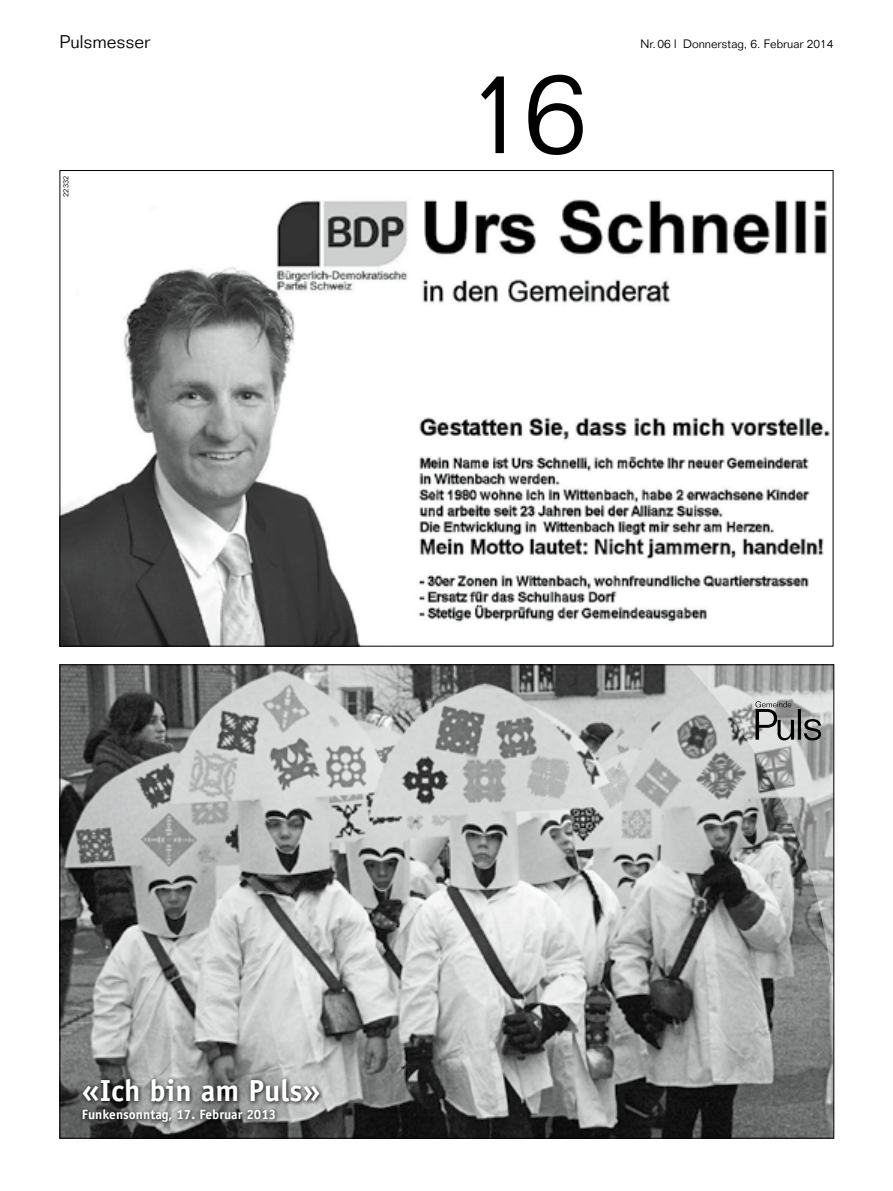
<style>
.page{position:relative;width:893px;height:1191px;background:#fff}
.page>*{position:absolute;margin:0;border:0;box-sizing:border-box;transform-origin:0 0}
.t1{font:300 114px "Folio";color:#000}
.t2{font:700 30.45px "Officina Sans";color:#fff}
.t3{font:300 18px "Folio";color:#000}
.t4{font:700 13.5px "Officina Sans";color:#fff}
.t5{font:300 12px "Folio";color:#000}
.t6{font:300 7.5px "Folio";letter-spacing:.02em;color:#000}
</style>
<div class="page">
<img style="left:62px;top:199px;width:768px;height:445px">
<img style="left:62px;top:666px;width:770px;height:470px">
<svg style="left:79px;top:1106px;width:201px;height:21px;background:#616262"></svg>
<svg style="left:79px;top:1074px;width:245px;height:32px;background:#6e6f6f"></svg>
<svg style="left:686px;top:666px;width:146px;height:369px;background:#9d9e9e"></svg>
<svg style="left:755px;top:701px;width:66px;height:39px;background:#8d8d8d"></svg>
<h3 class="t3" style="left:60px;top:31px;width:92px">Pulsmesser</h3>
<p class="t6" style="left:61px;top:197px;width:23px;rotate:-90deg">22332</p>
<h1 class="t1" style="left:466px;top:45px;width:123px">16</h1>
<p class="t5" style="left:640px;top:36px;width:194px">Nr.06 l Donnerstag, 6. Februar 2014</p>
<h2 class="t2" style="left:82px;top:1071px;width:240px">«Ich bin am Puls»</h2>
<p class="t4" style="left:82px;top:1106px;width:196px">Funkensonntag, 17. Februar 2013</p>
</div>
